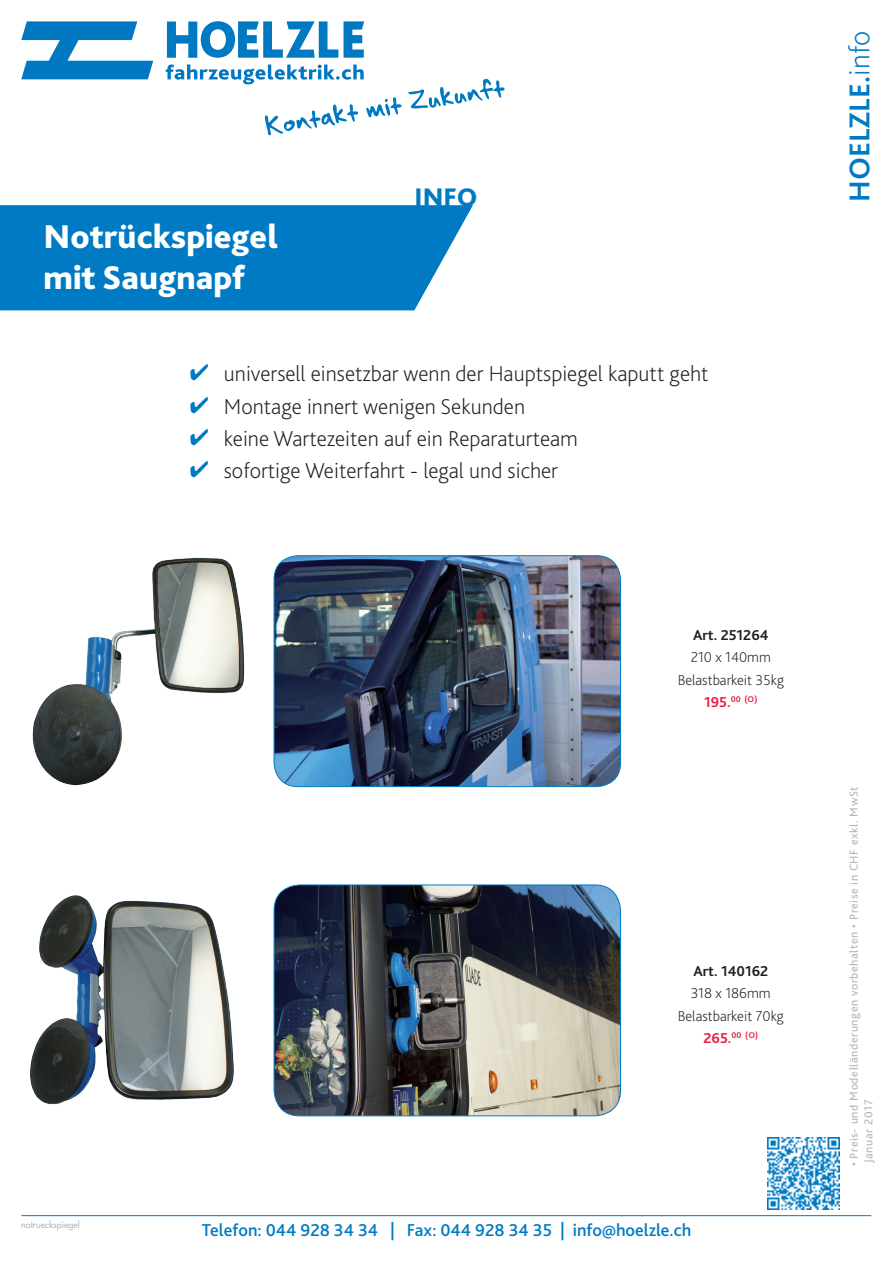
<style>
.page{position:relative;width:893px;height:1263px;background:#fff}
.page>*{position:absolute;margin:0;border:0;box-sizing:border-box;transform-origin:0 0}
.t1{font:800 34.5px/41.4px "Bliss 2";color:#fff}
.t2{font:700 30px "Bliss 2";color:#007bc3}
.t3{font:800 26.55px "Bliss 2";color:#007bc3}
.t4{font:200 22.5px/32.2px "Bliss 2";color:#231f20}
.t5{font:500 18px "Bliss 2";color:#007bc3}
.t6{font:200 15px/22.5px "Bliss 2";color:#231f20;text-align:center}
.t7{font:700 15px "Bliss 2";color:#231f20}
.t8{font:12px/14.4px "Bliss 2";letter-spacing:.05em;color:#b2b5b7}
.t9{font:9px "Futura";color:#b2b5b7}
.t10{font:700 8.7px "Bliss 2";color:#ed1a40}
.s1{font-size:15px}
.s2{font-weight:200}
</style>
<div class="page">
<svg style="left:21px;top:21px;width:343px;height:63px"></svg>
<svg style="left:265px;top:104px;width:93px;height:31px"></svg>
<svg style="left:366px;top:97px;width:35px;height:20px"></svg>
<svg style="left:408px;top:79px;width:96px;height:30px"></svg>
<hr style="left:21px;top:1215px;width:850px;height:1px;background:#0079c2">
<svg style="left:0;top:205px;width:473px;height:105px;background:#1083c6"></svg>
<img style="left:767px;top:1137px;width:72px;height:72px">
<img style="left:30px;top:895px;width:204px;height:210px">
<img style="left:32px;top:557px;width:213px;height:229px">
<img style="left:274px;top:885px;width:346px;height:231px">
<div style="left:274px;top:885px;width:347px;height:231px;border:1px solid #007bc3;border-radius:26px"></div>
<img style="left:274px;top:556px;width:346px;height:231px">
<div style="left:274px;top:555px;width:347px;height:232px;border:1px solid #007bc3;border-radius:24px"></div>
<h1 class="t1" style="left:44px;top:215px;width:236px">Notrückspiegel mit Saugnapf</h1>
<p class="t3" style="left:415px;top:181px;width:64px">INFO</p>
<p class="t4" style="left:224px;top:357px;width:486px">universell einsetzbar wenn der Hauptspiegel kaputt geht Montage innert wenigen Sekunden<br>keine Wartezeiten auf ein Reparaturteam<br>sofortige Weiterfahrt - legal und sicher</p>
<p class="t7" style="left:693px;top:625px;width:77px">Art. 251264</p>
<p class="t6" style="left:678px;top:646px;width:108px">210 x 140mm<br>Belastbarkeit 35kg</p>
<p class="t10" style="left:704px;top:694px;width:55px"><span class="s1">195.</span>00 (O)</p>
<p class="t9" style="left:21px;top:1218px;width:60px">notrueckspiegel</p>
<p class="t7" style="left:693px;top:961px;width:76px">Art. 140162</p>
<p class="t6" style="left:678px;top:982px;width:108px">318 x 186mm<br>Belastbarkeit 70kg</p>
<p class="t10" style="left:703px;top:1030px;width:56px"><span class="s1">265.</span>00 (O)</p>
<p class="t5" style="left:202px;top:1219px;width:491px">Telefon: 044 928 34 34 | Fax: 044 928 34 35 | info@hoelzle.ch</p>
<h2 class="t2" style="left:841px;top:202px;width:173px;rotate:-90deg">HOELZLE.<span class="s2">info</span></h2>
<p class="t8" style="left:846px;top:1166px;width:381px;rotate:-90deg">• Preis- und Modelländerungen vorbehalten • Preise in CHF exkl. MwSt<br>Januar 2017</p>
</div>
